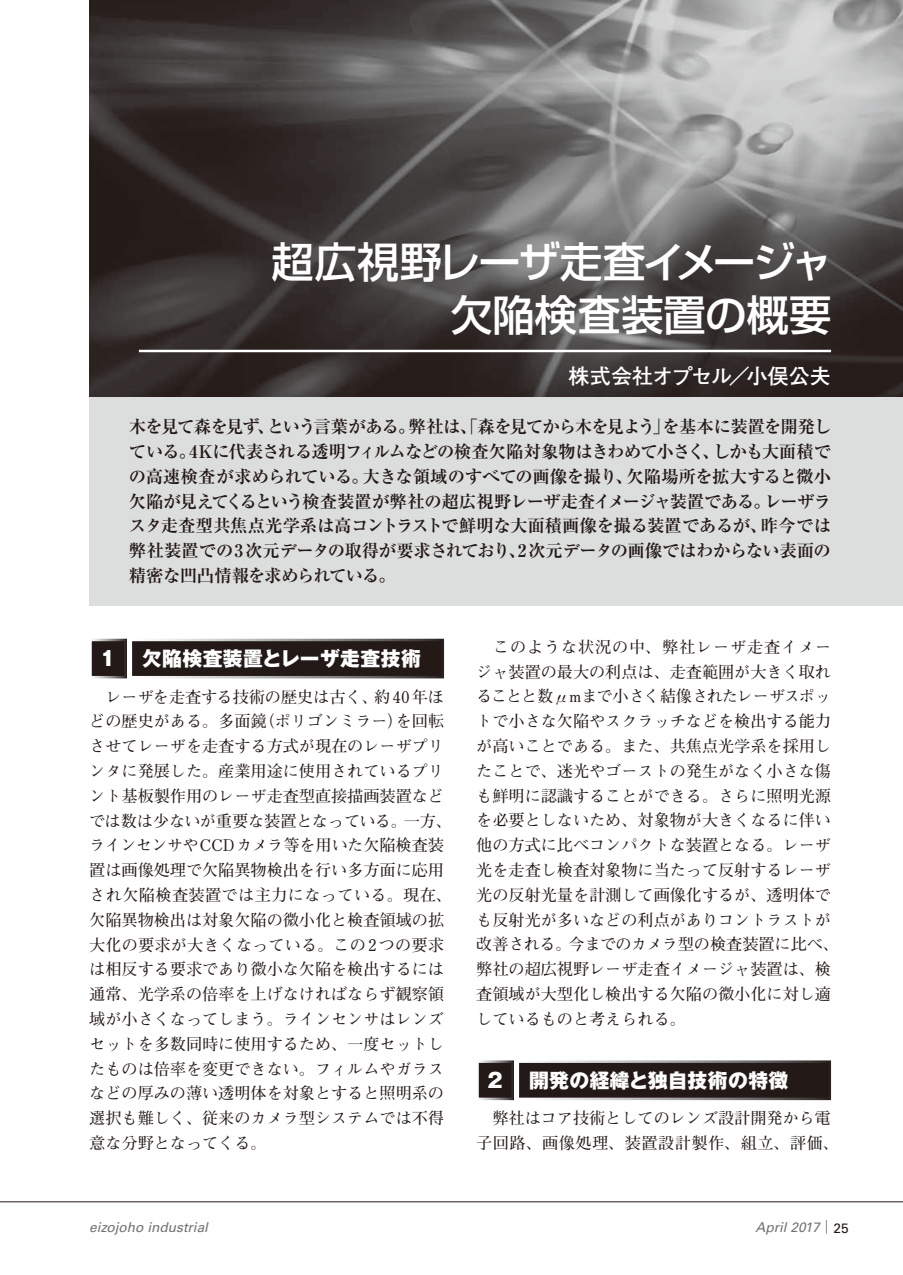
<style>
.page{position:relative;width:903px;height:1275px;background:#fff}
.page>*{position:absolute;margin:0;border:0;box-sizing:border-box;transform-origin:0 0}
.t1{font:500 42.18px/53.4px "Shin Go Pro";letter-spacing:-.005em;color:#fff;text-align:right}
.t2{font:700 21px "Futo Go B101 Pro";letter-spacing:-.005em;color:#fff}
.t3{font:800 19.78px "Gothic MB101 Pro";letter-spacing:.02em;color:#fff}
.t4{font:700 17.32px/24.8px "Ryumin Pro";letter-spacing:-.03em;color:#231916;text-align:justify}
.t5{font:700 16.1px/24.8px "Futo Min A101 Pro";color:#231916}
.t6{font:italic 13.65px "Univers";color:#727272}
.s1{font-family:"Gothic BBB";font-weight:500}
.s2{font-family:"Ryumin";font-weight:500;font-style:normal;color:#231916}
.s3{font-style:normal;color:#231916}
</style>
<div class="page">
<hr style="left:0;top:1201px;width:903px;height:1px;background:#231916">
<div style="left:131px;top:640px;width:312px;height:37px;background:#231916"></div>
<div style="left:130px;top:639px;width:314px;height:39px;border:2px solid #fff"></div>
<div style="left:91px;top:640px;width:35px;height:37px;background:#231916"></div>
<div style="left:89px;top:639px;width:38px;height:39px;border:2px solid #fff"></div>
<div style="left:518px;top:1062px;width:312px;height:37px;background:#231916"></div>
<div style="left:517px;top:1060px;width:314px;height:40px;border:2px solid #fff"></div>
<div style="left:477px;top:1062px;width:36px;height:37px;background:#231916"></div>
<div style="left:476px;top:1060px;width:38px;height:40px;border:2px solid #fff"></div>
<img style="left:89px;top:0;width:814px;height:397px">
<div style="left:89px;top:397px;width:814px;height:208px;background:#dcdddd"></div>
<hr style="left:139px;top:350px;width:692px;height:2px;background:#fff">
<h1 class="t1" style="left:271px;top:230px;width:562px">超広視野レーザ走査イメージャ欠陥検査装置の概要</h1>
<h2 class="t2" style="left:569px;top:360px;width:264px">株式会社オプセル<span class="s1">／</span>小俣公夫</h2>
<p class="t4" style="left:129px;top:413px;width:703px">木を見て森を見ず、という言葉がある。弊社は、「森を見てから木を見よう」を基本に装置を開発している。4Kに代表される透明フィルムなどの検査欠陥対象物はきわめて小さく、しかも大面積での高速検査が求められている。大きな領域のすべての画像を撮り、欠陥場所を拡大すると微小欠陥が見えてくるという検査装置が弊社の超広視野レーザ走査イメージャ装置である。レーザラスタ走査型共焦点光学系は高コントラストで鮮明な大面積画像を撮る装置であるが、昨今では弊社装置での3次元データの取得が要求されており、2次元データの画像ではわからない表面の精密な凹凸情報を求められている。</p>
<p class="t3" style="left:101px;top:642px;width:17px">1</p>
<p class="t3" style="left:142px;top:642px;width:280px">欠陥検査装置とレーザ走査技術</p>
<p class="t5" style="left:89px;top:682px;width:364px">　レーザを走査する技術の歴史は古く、約40年ほどの歴史がある。多面鏡（ポリゴンミラー）を回転させてレーザを走査する方式が現在のレーザプリンタに発展した。産業用途に使用されているプリント基板製作用のレーザ走査型直接描画装置などでは数は少ないが重要な装置となっている。一方、ラインセンサやCCDカメラ等を用いた欠陥検査装置は画像処理で欠陥異物検出を行い多方面に応用され欠陥検査装置では主力になっている。現在、欠陥異物検出は対象欠陥の微小化と検査領域の拡大化の要求が大きくなっている。この2つの要求は相反する要求であり微小な欠陥を検出するには通常、光学系の倍率を上げなければならず観察領域が小さくなってしまう。ラインセンサはレンズセットを多数同時に使用するため、一度セットしたものは倍率を変更できない。フィルムやガラスなどの厚みの薄い透明体を対象とすると照明系の選択も難しく、従来のカメラ型システムでは不得意な分野となってくる。</p>
<p class="t5" style="left:476px;top:632px;width:364px">　このような状況の中、弊社レーザ走査イメージャ装置の最大の利点は、走査範囲が大きく取れることと数μmまで小さく結像されたレーザスポットで小さな欠陥やスクラッチなどを検出する能力が高いことである。また、共焦点光学系を採用したことで、迷光やゴーストの発生がなく小さな傷も鮮明に認識することができる。さらに照明光源を必要としないため、対象物が大きくなるに伴い他の方式に比べコンパクトな装置となる。レーザ光を走査し検査対象物に当たって反射するレーザ光の反射光量を計測して画像化するが、透明体でも反射光が多いなどの利点がありコントラストが改善される。今までのカメラ型の検査装置に比べ、弊社の超広視野レーザ走査イメージャ装置は、検査領域が大型化し検出する欠陥の微小化に対し適しているものと考えられる。</p>
<p class="t3" style="left:488px;top:1064px;width:17px">2</p>
<p class="t3" style="left:529px;top:1064px;width:261px">開発の経緯と独自技術の特徴</p>
<p class="t5" style="left:476px;top:1103px;width:364px">　弊社はコア技術としてのレンズ設計開発から電子回路、画像処理、装置設計製作、組立、評価、</p>
<p class="t6" style="left:89px;top:1219px;width:120px">eizojoho industrial</p>
<p class="t6" style="left:756px;top:1219px;width:95px">April 2017<span class="s2">︱</span><span class="s3">25</span></p>
</div>
